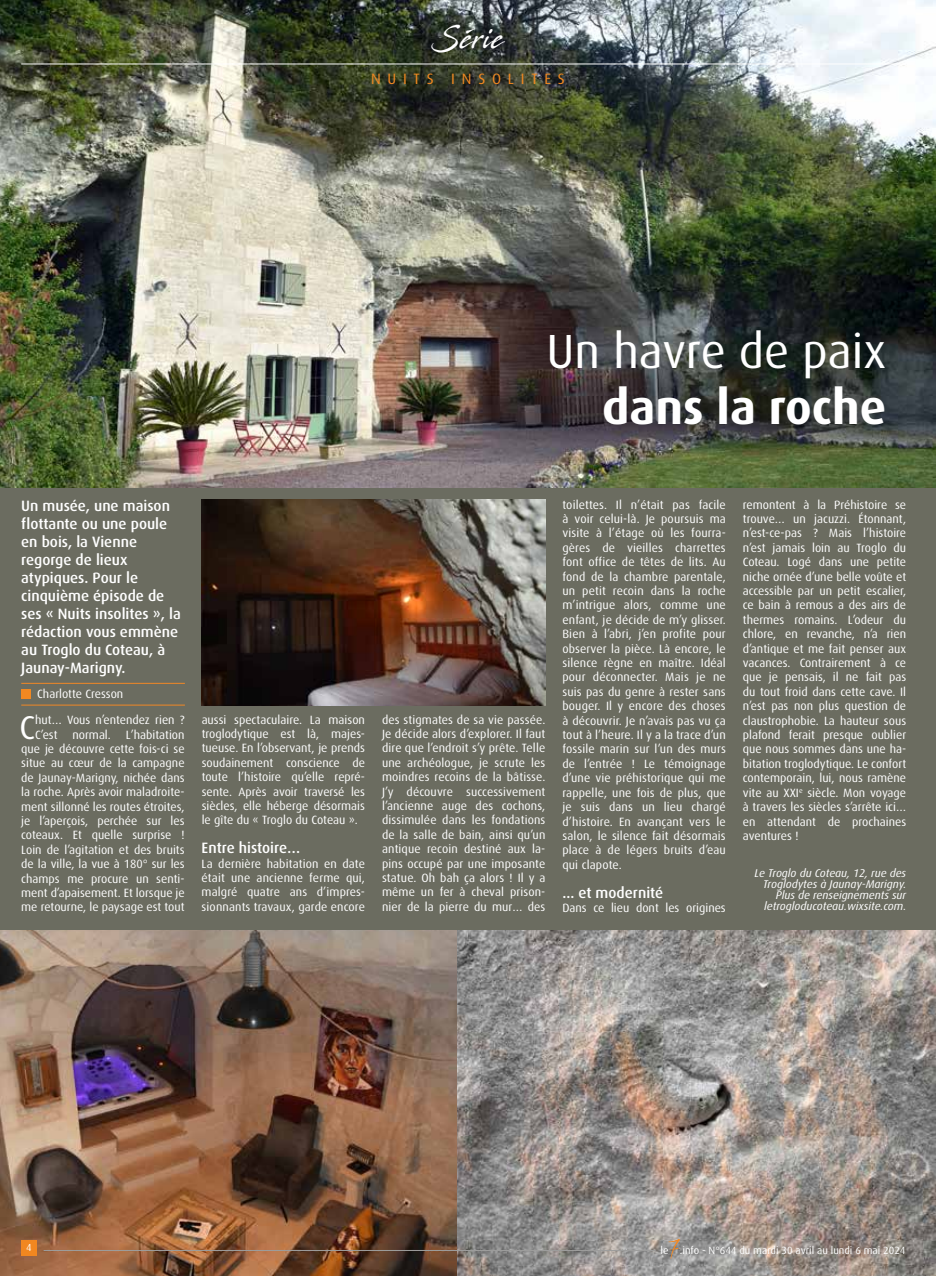
<style>
.page{position:relative;width:936px;height:1276px;background:#fff}
.page>*{position:absolute;margin:0;border:0;box-sizing:border-box;transform-origin:0 0}
.t1{font:48px "Dax";color:#fff}
.t2{font:700 48px "Dax";color:#fff}
.t3{font:33px "Dax";color:#fff}
.t4{font:30px "Stingray";letter-spacing:.04em;color:#fff;scale:.74 1}
.t5{font:500 15px/18px "Dax";color:#fff}
.t6{font:15px "Dax";letter-spacing:.45em;color:#f18821}
.t7{font:12px/14.4px "Dax";color:#fff;text-align:justify}
.t8{font:italic 11.25px/11.2px "Dax";color:#fff;text-align:right}
.t9{font:10.5px "Dax";color:#fff}
.t10{font:10.2px "Dax";color:#fff}
</style>
<div class="page">
<div style="left:0;top:24px;width:935px;height:1252px;background:#6b6c60"></div>
<img style="left:0;top:930px;width:457px;height:346px">
<img style="left:457px;top:930px;width:478px;height:346px">
<img style="left:0;top:0;width:935px;height:487px">
<hr style="left:21px;top:64px;width:885px;height:1px;background:#fff">
<hr style="left:21px;top:683px;width:164px;height:1px;background:#f18825">
<div style="left:21px;top:689px;width:10px;height:10px;background:#f18821"></div>
<hr style="left:21px;top:705px;width:164px;height:1px;background:#f18825">
<div style="left:21px;top:1240px;width:15px;height:15px;background:#f18720"></div>
<hr style="left:44px;top:1250px;width:611px;height:1px;background:#9d9d9c">
<svg style="left:668px;top:1238px;width:12px;height:20px"></svg>
<img style="left:202px;top:499px;width:343px;height:206px">
<h3 class="t4" style="left:431px;top:18px;width:100px">Série</h3>
<p class="t6" style="left:371px;top:71px;width:195px">NUITS INSOLITES</p>
<h1 class="t1" style="left:546px;top:325px;width:341px">Un havre de paix</h1>
<h1 class="t2" style="left:602px;top:380px;width:285px">dans la roche</h1>
<p class="t5" style="left:21px;top:497px;width:161px">Un musée, une maison flottante ou une poule en bois, la Vienne regorge de lieux atypiques. Pour le cinquième épisode de ses « Nuits insolites », la rédaction vous emmène au Troglo du Coteau, à<br>Jaunay-Marigny.</p>
<p class="t7" style="left:37px;top:686px;width:88px">Charlotte Cresson</p>
<h2 class="t3" style="left:19px;top:709px;width:17px">C</h2>
<p class="t7" style="left:21px;top:713px;width:165px;text-align:right">hut… Vous n’entendez rien ?<br>C’est normal. L’habitation que je découvre cette fois-ci se situe au cœur de la campagne de Jaunay-Marigny, nichée dans la roche. Après avoir maladroite&shy;ment sillonné les routes étroites, je l’aperçois, perchée sur les coteaux. Et quelle surprise !<br>Loin de l’agitation et des bruits de la ville, la vue à 180° sur les champs me procure un senti&shy;ment d’apaisement. Et lorsque je me retourne, le paysage est tout</p>
<p class="t7" style="left:202px;top:712px;width:165px">aussi spectaculaire. La maison troglodytique est là, majes&shy;tueuse. En l’observant, je prends soudainement conscience de toute l’histoire qu’elle repré&shy;sente. Après avoir traversé les siècles, elle héberge désormais le gîte du « Troglo du Coteau ».</p>
<p class="t5" style="left:202px;top:839px;width:100px">Entre histoire…</p>
<p class="t7" style="left:202px;top:856px;width:165px">La dernière habitation en date était une ancienne ferme qui, malgré quatre ans d’impres&shy;sionnants travaux, garde encore</p>
<p class="t7" style="left:382px;top:712px;width:165px">des stigmates de sa vie passée.<br>Je décide alors d’explorer. Il faut dire que l’endroit s’y prête. Telle une archéologue, je scrute les moindres recoins de la bâtisse.<br>J’y découvre successivement l’ancienne auge des cochons, dissimulée dans les fondations de la salle de bain, ainsi qu’un antique recoin destiné aux la&shy;pins occupé par une imposante statue. Oh bah ça alors ! Il y a même un fer à cheval prison&shy;nier de la pierre du mur… des</p>
<p class="t7" style="left:562px;top:497px;width:165px">toilettes. Il n’était pas facile à voir celui-là. Je poursuis ma visite à l’étage où les fourra&shy;gères de vieilles charrettes font office de têtes de lits. Au fond de la chambre parentale, un petit recoin dans la roche m’intrigue alors, comme une enfant, je décide de m’y glisser.<br>Bien à l’abri, j’en profite pour observer la pièce. Là encore, le silence règne en maître. Idéal pour déconnecter. Mais je ne suis pas du genre à rester sans bouger. Il y encore des choses à découvrir. Je n’avais pas vu ça tout à l’heure. Il y a la trace d’un fossile marin sur l’un des murs de l’entrée ! Le témoignage d’une vie préhistorique qui me rappelle, une fois de plus, que je suis dans un lieu chargé d’histoire. En avançant vers le salon, le silence fait désormais place à de légers bruits d’eau qui clapote.</p>
<p class="t5" style="left:562px;top:883px;width:102px">... et modernité</p>
<p class="t7" style="left:562px;top:900px;width:165px">Dans ce lieu dont les origines</p>
<p class="t7" style="left:742px;top:497px;width:165px">remontent à la Préhistoire se trouve… un jacuzzi. Étonnant, n’est-ce-pas ? Mais l’histoire n’est jamais loin au Troglo du Coteau. Logé dans une petite niche ornée d’une belle voûte et accessible par un petit escalier, ce bain à remous a des airs de thermes romains. L’odeur du chlore, en revanche, n’a rien d’antique et me fait penser aux vacances. Contrairement à ce que je pensais, il ne fait pas du tout froid dans cette cave. Il n’est pas non plus question de claustrophobie. La hauteur sous plafond ferait presque oublier que nous sommes dans une ha&shy;bitation troglodytique. Le confort contemporain, lui, nous ramène vite au XXI<sup>e</sup> siècle. Mon voyage à travers les siècles s’arrête ici… en attendant de prochaines aventures !</p>
<p class="t8" style="left:754px;top:867px;width:153px">Le Troglo du Coteau, 12, rue des<br>Troglodytes à Jaunay-Marigny.<br>Plus de renseignements sur letrogloducoteau.wixsite.com.</p>
<p class="t10" style="left:26px;top:1242px;width:7px">4</p>
<p class="t9" style="left:660px;top:1244px;width:246px">le .info - N°644 du mardi 30 avril au lundi 6 mai 2024</p>
</div>
